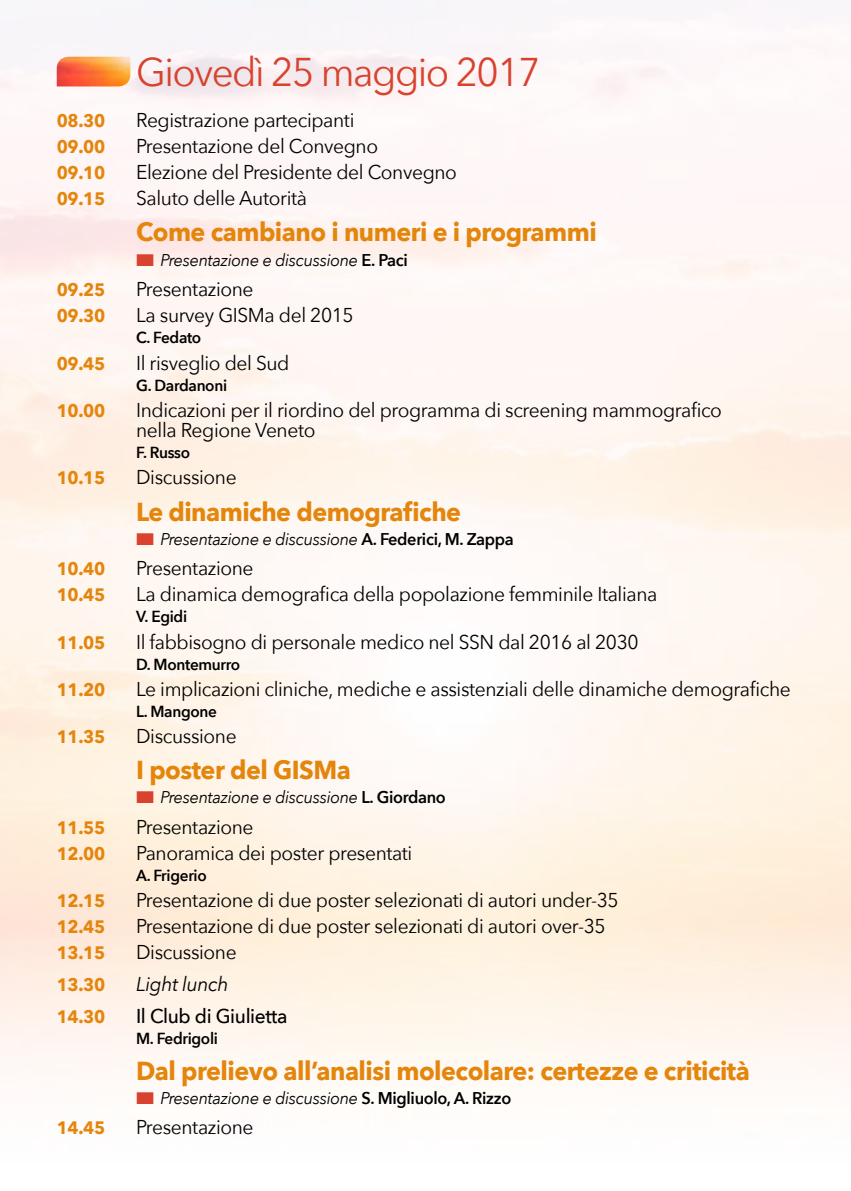
<style>
.page{position:relative;width:851px;height:1191px;background:#fff}
.page>*{position:absolute;margin:0;border:0;box-sizing:border-box;transform-origin:0 0}
.t1{font:40px "Avenir Next";letter-spacing:-.04em;color:#d8422e;scale:.96 1}
.t2{font:700 26px "Avenir Next";letter-spacing:-.02em;color:#e4850c;scale:.96 1}
.t3{font:20px/20.4px "Avenir Next";letter-spacing:-.02em;color:#000;scale:.96 1}
.t4{font:500 20px "Avenir Next";letter-spacing:-.02em;color:#000;scale:.96 1}
.t5{font:italic 20px "Avenir Next";letter-spacing:-.02em;color:#000;scale:.96 1}
.t6{font:700 18px "Avenir Next";letter-spacing:-.02em;color:#e4850c;scale:.96 1}
.t7{font:italic 17px "Avenir Next";letter-spacing:-.02em;color:#000;scale:.96 1}
.t8{font:600 16px "Avenir Next";letter-spacing:-.02em;color:#000;scale:.96 1}
.s1{color:#d8422e}
.s2{font-weight:600;font-style:normal}
</style>
<div class="page">
<img style="left:57px;top:57px;width:73px;height:29px">
<h1 class="t1" style="left:136px;top:39px;width:422px">Giovedì 25 maggio 2017</h1>
<p class="t6" style="left:57px;top:105px;width:52px">08.30</p>
<p class="t3" style="left:136px;top:109px;width:229px">Registrazione partecipanti</p>
<p class="t6" style="left:57px;top:131px;width:52px">09.00</p>
<p class="t3" style="left:136px;top:135px;width:253px">Presentazione del Convegno</p>
<p class="t6" style="left:57px;top:157px;width:52px">09.10</p>
<p class="t3" style="left:136px;top:161px;width:335px">Elezione del Presidente del Convegno</p>
<p class="t6" style="left:57px;top:183px;width:52px">09.15</p>
<p class="t3" style="left:136px;top:187px;width:179px">Saluto delle Autorità</p>
<h2 class="t2" style="left:136px;top:210px;width:481px">Come cambiano i numeri e i programmi</h2>
<p class="t7" style="left:136px;top:245px;width:284px"><span class="s1">■</span> Presentazione e discussione <span class="s2">E. Paci</span></p>
<p class="t6" style="left:57px;top:274px;width:52px">09.25</p>
<p class="t3" style="left:136px;top:278px;width:124px">Presentazione</p>
<p class="t6" style="left:57px;top:300px;width:52px">09.30</p>
<p class="t3" style="left:136px;top:304px;width:228px">La survey GISMa del 2015</p>
<p class="t8" style="left:136px;top:324px;width:69px">C. Fedato</p>
<p class="t6" style="left:57px;top:348px;width:52px">09.45</p>
<p class="t3" style="left:136px;top:351px;width:161px">Il risveglio del Sud</p>
<p class="t8" style="left:136px;top:371px;width:96px">G. Dardanoni</p>
<p class="t6" style="left:57px;top:395px;width:52px">10.00</p>
<p class="t3" style="left:136px;top:399px;width:611px">Indicazioni per il riordino del programma di screening mammografico nella Regione Veneto</p>
<p class="t8" style="left:136px;top:439px;width:58px">F. Russo</p>
<p class="t6" style="left:57px;top:462px;width:52px">10.15</p>
<p class="t3" style="left:136px;top:466px;width:106px">Discussione</p>
<h2 class="t2" style="left:136px;top:489px;width:340px">Le dinamiche demografiche</h2>
<p class="t7" style="left:136px;top:524px;width:395px"><span class="s1">■</span> Presentazione e discussione <span class="s2">A. Federici, M. Zappa</span></p>
<p class="t6" style="left:57px;top:553px;width:52px">10.40</p>
<p class="t3" style="left:136px;top:557px;width:124px">Presentazione</p>
<p class="t6" style="left:57px;top:579px;width:52px">10.45</p>
<p class="t3" style="left:136px;top:583px;width:544px">La dinamica demografica della popolazione femminile Italiana</p>
<p class="t8" style="left:136px;top:603px;width:55px">V. Egidi</p>
<p class="t6" style="left:57px;top:626px;width:52px">11.05</p>
<p class="t3" style="left:136px;top:630px;width:525px">Il fabbisogno di personale medico nel SSN dal 2016 al 2030</p>
<p class="t8" style="left:136px;top:650px;width:110px">D. Montemurro</p>
<p class="t6" style="left:57px;top:674px;width:52px">11.20</p>
<p class="t3" style="left:136px;top:678px;width:683px">Le implicazioni cliniche, mediche e assistenziali delle dinamiche demografiche</p>
<p class="t8" style="left:136px;top:697px;width:86px">L. Mangone</p>
<p class="t6" style="left:57px;top:721px;width:52px">11.35</p>
<p class="t3" style="left:136px;top:725px;width:106px">Discussione</p>
<h2 class="t2" style="left:136px;top:747px;width:225px">I poster del GISMa</h2>
<p class="t7" style="left:136px;top:783px;width:324px"><span class="s1">■</span> Presentazione e discussione <span class="s2">L. Giordano</span></p>
<p class="t6" style="left:57px;top:812px;width:52px">11.55</p>
<p class="t3" style="left:136px;top:815px;width:124px">Presentazione</p>
<p class="t6" style="left:57px;top:838px;width:52px">12.00</p>
<p class="t3" style="left:136px;top:842px;width:289px">Panoramica dei poster presentati</p>
<p class="t8" style="left:136px;top:861px;width:75px">A. Frigerio</p>
<p class="t6" style="left:57px;top:885px;width:52px">12.15</p>
<p class="t3" style="left:136px;top:889px;width:504px">Presentazione di due poster selezionati di autori under-35</p>
<p class="t6" style="left:57px;top:911px;width:52px">12.45</p>
<p class="t3" style="left:136px;top:915px;width:490px">Presentazione di due poster selezionati di autori over-35</p>
<p class="t6" style="left:57px;top:937px;width:52px">13.15</p>
<p class="t3" style="left:136px;top:941px;width:106px">Discussione</p>
<p class="t6" style="left:57px;top:969px;width:52px">13.30</p>
<p class="t5" style="left:136px;top:967px;width:98px">Light lunch</p>
<p class="t6" style="left:57px;top:1000px;width:52px">14.30</p>
<p class="t4" style="left:136px;top:998px;width:159px">Il Club di Giulietta</p>
<p class="t8" style="left:136px;top:1024px;width:87px">M. Fedrigoli</p>
<h2 class="t2" style="left:136px;top:1048px;width:640px">Dal prelievo all’analisi molecolare: certezze e criticità</h2>
<p class="t7" style="left:136px;top:1083px;width:392px"><span class="s1">■</span> Presentazione e discussione <span class="s2">S. Migliuolo, A. Rizzo</span></p>
<p class="t6" style="left:57px;top:1112px;width:52px">14.45</p>
<p class="t3" style="left:136px;top:1116px;width:124px">Presentazione</p>
</div>
